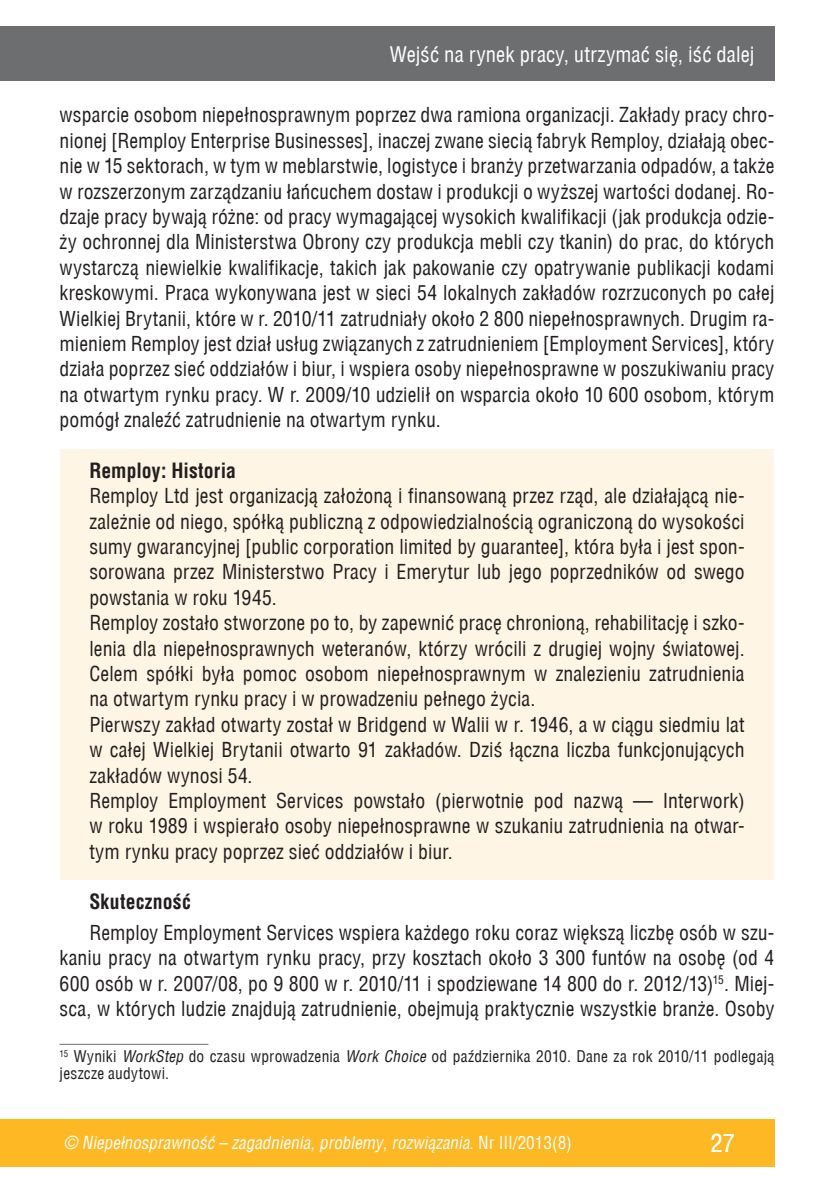
<style>
.page{position:relative;width:834px;height:1191px;background:#fff}
.page>*{position:absolute;margin:0;border:0;box-sizing:border-box;transform-origin:0 0}
.t1{font:24.5px "Switzerland Condensed";color:#fff}
.t2{font:21px "Switzerland Condensed";letter-spacing:.005em;color:#fff}
.t3{font:20.12px/25.4px "Switzerland Condensed";letter-spacing:.005em;color:#231f20;text-align:justify}
.t4{font:700 20.12px "Switzerland Condensed";letter-spacing:.01em;color:#231f20}
.t5{font:italic 17.5px "Switzerland Condensed";color:#fff}
.t6{font:15.75px/17.5px "Switzerland Condensed";letter-spacing:.02em;color:#231f20}
.s1{font-style:italic}
.s2{font-style:normal}
</style>
<div class="page">
<div style="left:0;top:1119px;width:774px;height:47px;background:#fdb824"></div>
<div style="left:0;top:26px;width:774px;height:55px;background:#6d6e70"></div>
<div style="left:60px;top:449px;width:713px;height:430px;background:#fff5e5"></div>
<hr style="left:60px;top:1043px;width:148px;height:1px;background:#6d6e70">
<p class="t2" style="left:390px;top:42px;width:366px">Wejść na rynek pracy, utrzymać się, iść dalej</p>
<p class="t3" style="left:60px;top:102px;width:716px">wsparcie osobom niepełnosprawnym poprzez dwa ramiona organizacji. Zakłady pracy chro&shy;nionej [Remploy Enterprise Businesses], inaczej zwane siecią fabryk Remploy, działają obec&shy;nie w 15 sektorach, w tym w meblarstwie, logistyce i branży przetwarzania odpadów, a także w rozszerzonym zarządzaniu łańcuchem dostaw i produkcji o wyższej wartości dodanej. Ro&shy;dzaje pracy bywają różne: od pracy wymagającej wysokich kwalifikacji (jak produkcja odzie&shy;ży ochronnej dla Ministerstwa Obrony czy produkcja mebli czy tkanin) do prac, do których wystarczą niewielkie kwalifikacje, takich jak pakowanie czy opatrywanie publikacji kodami kreskowymi. Praca wykonywana jest w sieci 54 lokalnych zakładów rozrzuconych po całej Wielkiej Brytanii, które w r. 2010/11 zatrudniały około 2 800 niepełnosprawnych. Drugim ra&shy;mieniem Remploy jest dział usług związanych z zatrudnieniem [Employment Services], który działa poprzez sieć oddziałów i biur, i wspiera osoby niepełnosprawne w poszukiwaniu pracy na otwartym rynku pracy. W r. 2009/10 udzielił on wsparcia około 10 600 osobom, którym pomógł znaleźć zatrudnienie na otwartym rynku.</p>
<p class="t4" style="left:89px;top:458px;width:148px">Remploy: Historia</p>
<p class="t3" style="left:89px;top:483px;width:656px;text-align:left">Remploy Ltd jest organizacją założoną i finansowaną przez rząd, ale działającą nie&shy;zależnie od niego, spółką publiczną z odpowiedzialnością ograniczoną do wysokości sumy gwarancyjnej [public corporation limited by guarantee], która była i jest spon&shy;sorowana przez Ministerstwo Pracy i Emerytur lub jego poprzedników od swego powstania w roku 1945.<br>Remploy zostało stworzone po to, by zapewnić pracę chronioną, rehabilitację i szko&shy;lenia dla niepełnosprawnych weteranów, którzy wrócili z drugiej wojny światowej.<br>Celem spółki była pomoc osobom niepełnosprawnym w znalezieniu zatrudnienia na otwartym rynku pracy i w prowadzeniu pełnego życia.<br>Pierwszy zakład otwarty został w Bridgend w Walii w r. 1946, a w ciągu siedmiu lat w całej Wielkiej Brytanii otwarto 91 zakładów. Dziś łączna liczba funkcjonujących zakładów wynosi 54.<br>Remploy Employment Services powstało (pierwotnie pod nazwą — Interwork) w roku 1989 i wspierało osoby niepełnosprawne w szukaniu zatrudnienia na otwar&shy;tym rynku pracy poprzez sieć oddziałów i biur.</p>
<p class="t4" style="left:89px;top:890px;width:103px">Skuteczność</p>
<p class="t3" style="left:60px;top:919px;width:716px;text-indent:30px">Remploy Employment Services wspiera każdego roku coraz większą liczbę osób w szu&shy;kaniu pracy na otwartym rynku pracy, przy kosztach około 3 300 funtów na osobę (od 4<br>600 osób w r. 2007/08, po 9 800 w r. 2010/11 i spodziewane 14 800 do r. 2012/13)<sup>15</sup>. Miej&shy;sca, w których ludzie znajdują zatrudnienie, obejmują praktycznie wszystkie branże. Osoby</p>
<p class="t6" style="left:60px;top:1047px;width:716px"><sup>15</sup> Wyniki <span class="s1">WorkStep</span> do czasu wprowadzenia <span class="s1">Work Choice</span> od października 2010. Dane za rok 2010/11 podlegają jeszcze audytowi.</p>
<p class="t5" style="left:64px;top:1132px;width:509px">© Niepełnosprawność – zagadnienia, problemy, rozwiązania<span class="s2">. Nr III/2013(8)</span></p>
<p class="t1" style="left:710px;top:1129px;width:26px">27</p>
</div>
